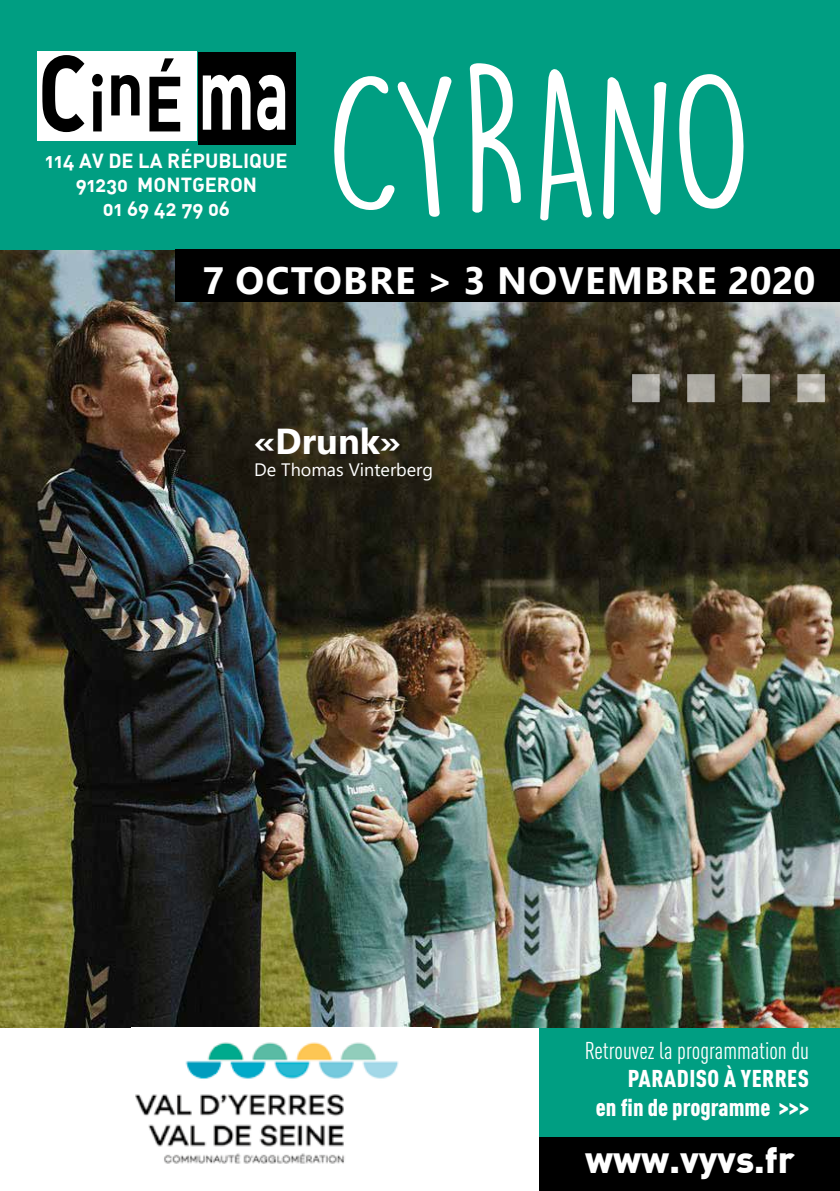
<style>
.page{position:relative;width:840px;height:1191px;background:#fff}
.page>*{position:absolute;margin:0;border:0;box-sizing:border-box;transform-origin:0 0}
.t1{font:184px "DK Lemon Yellow Sun";letter-spacing:-.03em;color:#fff}
.t2{font:700 76.8px "DIN Alternate";color:#000;scale:.85 1}
.t3{font:700 38px "Segoe UI";letter-spacing:.035em;color:#fff}
.t4{font:900 36px "DIN";color:#fff}
.t5{font:700 36px "Segoe UI";color:#fff}
.t6{font:900 condensed 24px/28.8px "DIN Pro";color:#fff;text-align:right}
.t7{font:condensed 24px "DIN Pro";color:#fff}
.t8{font:700 20px/24px "DIN Alternate";color:#fff;text-align:center}
.t9{font:18px "Segoe UI";color:#fff}
.s1{font-size:106.4px}
.s2{font-size:104px;color:#fff}
</style>
<div class="page">
<img style="left:0;top:249px;width:839px;height:778px">
<img style="left:135px;top:1042px;width:264px;height:122px">
<div style="left:539px;top:1028px;width:300px;height:109px;background:#009e82"></div>
<div style="left:539px;top:1137px;width:300px;height:54px;background:#000"></div>
<div style="left:0;top:0;width:839px;height:249px;background:#009e82"></div>
<div style="left:176px;top:249px;width:663px;height:53px;background:#000"></div>
<svg style="left:631px;top:374px;width:193px;height:28px;background:#7f7b70"></svg>
<div style="left:37px;top:52px;width:159px;height:89px;background:#fff"></div>
<div style="left:198px;top:52px;width:98px;height:92px;background:#000"></div>
<h2 class="t2" style="left:37px;top:53px;width:298px"><span class="s1">C</span>inÉ <span class="s2">ma</span></h2>
<h1 class="t1" style="left:325px;top:31px;width:429px">CYRANO</h1>
<p class="t8" style="left:45px;top:148px;width:243px">114 AV DE LA RÉPUBLIQUE<br>91230 MONTGERON<br>01 69 42 79 06</p>
<h3 class="t3" style="left:202px;top:245px;width:614px">7 OCTOBRE &gt; 3 NOVEMBRE 2020</h3>
<h3 class="t5" style="left:254px;top:408px;width:148px">«Drunk»</h3>
<p class="t9" style="left:254px;top:452px;width:180px">De Thomas Vinterberg</p>
<p class="t7" style="left:584px;top:1033px;width:226px">Retrouvez la programmation du</p>
<p class="t6" style="left:595px;top:1062px;width:215px">PARADISO À YERRES<br>en fin de programme &gt;&gt;&gt;</p>
<h3 class="t4" style="left:584px;top:1136px;width:211px">www.vyvs.fr</h3>
</div>
